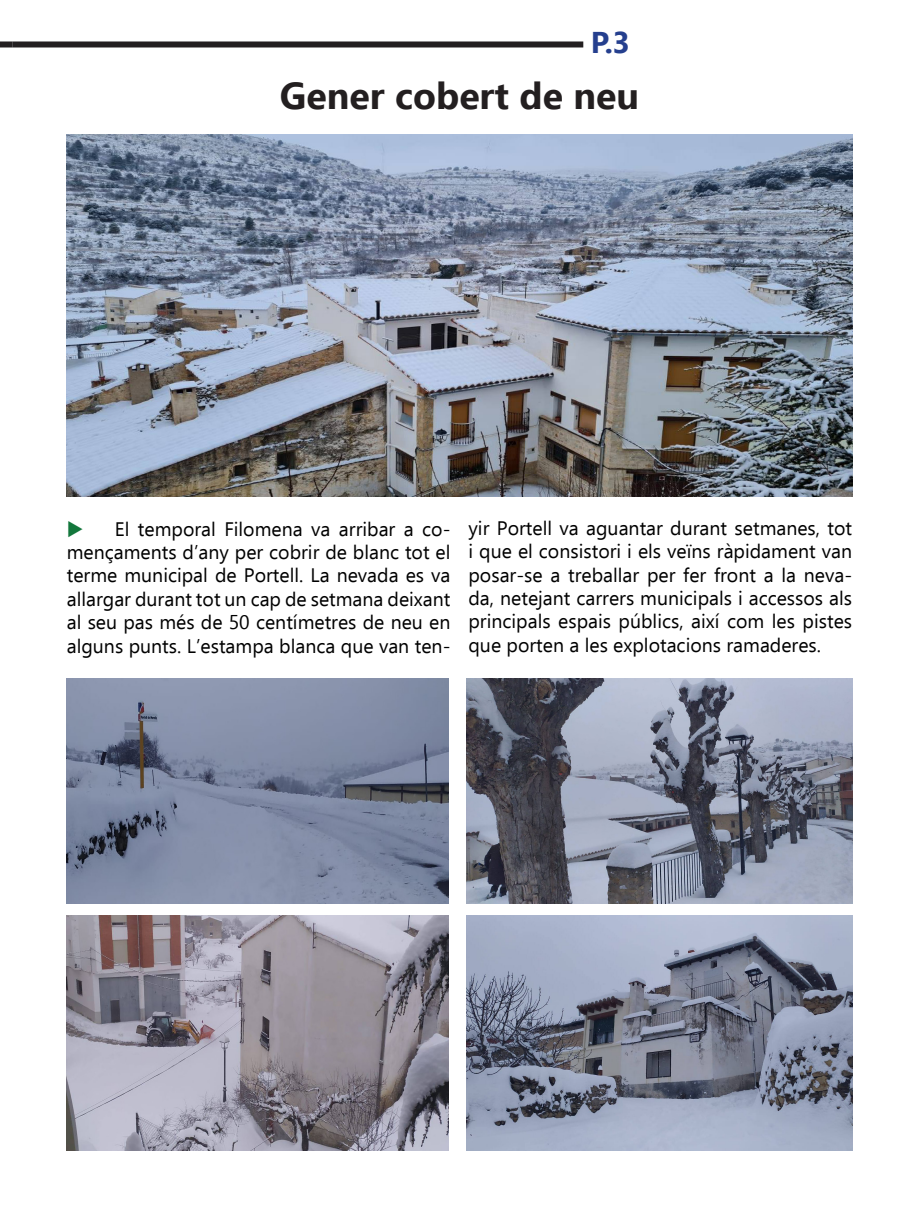
<style>
.page{position:relative;width:919px;height:1217px;background:#fff}
.page>*{position:absolute;margin:0;border:0;box-sizing:border-box;transform-origin:0 0}
.t1{font:700 37.5px "Ebrima";color:#231f20}
.t2{font:700 30px "Segoe UI";color:#253f8e}
.t3{font:19.5px/23.4px "Ebrima";color:#000;text-align:justify}
.s1{color:#13773c}
</style>
<div class="page">
<div style="left:0;top:41px;width:13px;height:6px;background:#231f20"></div>
<div style="left:13px;top:41px;width:570px;height:6px;background:#231f20"></div>
<img style="left:67px;top:134px;width:785px;height:362px">
<img style="left:467px;top:678px;width:385px;height:225px">
<img style="left:467px;top:915px;width:385px;height:234px">
<img style="left:67px;top:678px;width:382px;height:225px">
<img style="left:67px;top:915px;width:382px;height:234px">
<p class="t2" style="left:590px;top:14px;width:41px">P.3</p>
<p class="t1" style="left:280px;top:66px;width:361px">Gener cobert de neu</p>
<p class="t3" style="left:67px;top:516px;width:385px"><span class="s1">◆</span> El temporal Filomena va arribar a co&shy;mençaments d’any per cobrir de blanc tot el terme municipal de Portell. La nevada es va allargar durant tot un cap de setmana deixant al seu pas més de 50 centímetres de neu en alguns punts. L’estampa blanca que van ten-</p>
<p class="t3" style="left:468px;top:515px;width:385px">yir Portell va aguantar durant setmanes, tot i que el consistori i els veïns ràpidament van posar-se a treballar per fer front a la neva&shy;da, netejant carrers municipals i accessos als principals espais públics, així com les pistes que porten a les explotacions ramaderes.</p>
</div>
